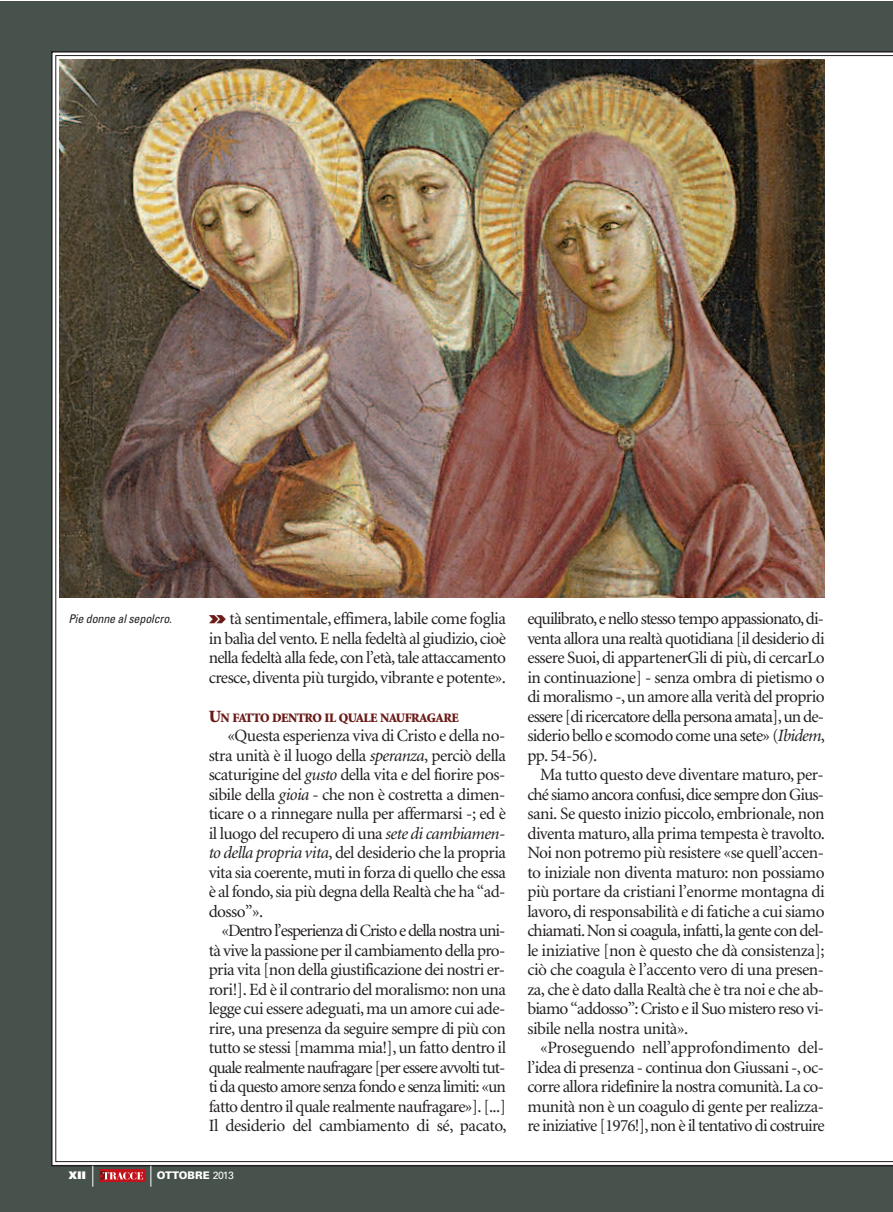
<style>
.page{position:relative;width:893px;height:1212px;background:#fff}
.page>*{position:absolute;margin:0;border:0;box-sizing:border-box;transform-origin:0 0}
.t1{font:17.25px/19.5px "Minion";letter-spacing:-.04em;color:#231f20;text-align:justify}
.t2{font:900 12.9px "Minion";letter-spacing:-.035em;color:#6a1a17}
.t3{font:italic condensed 12px "Univers";letter-spacing:-.01em;color:#231f20}
.t4{font:900 10.5px "Univers";color:#fff}
.t5{font:900 10.5px "Univers";color:#fff}
.s1{font-family:"Univers";font-weight:900;font-stretch:expanded;font-size:18px;color:#6a1a17}
.s2{font-size:17.25px}
.s3{font-style:italic}
.s4{font-weight:400}
</style>
<div class="page">
<div style="left:0;top:1px;width:892px;height:1211px;background:#46524b"></div>
<div style="left:56px;top:55px;width:836px;height:1107px;background:#fff"></div>
<svg style="left:93px;top:1166px;width:1px;height:21px"></svg>
<div style="left:99px;top:1169px;width:46px;height:13px;background:#c4121a"></div>
<svg style="left:100px;top:1171px;width:43px;height:9px"></svg>
<svg style="left:151px;top:1166px;width:1px;height:21px"></svg>
<img style="left:59px;top:59px;width:765px;height:538px">
<p class="t3" style="left:68px;top:611px;width:105px">Pie donne al sepolcro.</p>
<p class="t1" style="left:209px;top:609px;width:299px"><span class="s1">»</span> tà sentimentale, effimera,labile come foglia in balìa del vento.E nella fedeltà al giudizio, cioè nella fedeltà alla fede,con l’età,tale attaccamento cresce,diventa più turgido,vibrante e potente».</p>
<p class="t2" style="left:209px;top:711px;width:252px"><span class="s2">U</span>N FATTO DENTRO IL QUALE NAUFRAGARE</p>
<p class="t1" style="left:209px;top:726px;width:299px;text-indent:19px">«Questa esperienza viva di Cristo e della no&shy;stra unità è il luogo della <span class="s3">speranza</span>, perciò della scaturigine del <span class="s3">gusto</span> della vita e del fiorire pos&shy;sibile della <span class="s3">gioia</span> - che non è costretta a dimen&shy;ticare o a rinnegare nulla per affermarsi -; ed è il luogo del recupero di una <span class="s3">sete di cambiamen&shy;to della propria vita</span>, del desiderio che la propria vita sia coerente,muti in forza di quello che essa è al fondo,sia più degna della Realtà che ha “ad&shy;dosso”».</p>
<p class="t1" style="left:209px;top:921px;width:299px;text-indent:13px">«Dentro l’esperienza di Cristo e della nostra uni&shy;tà vive la passione per il cambiamento della pro&shy;pria vita [non della giustificazione dei nostri er&shy;rori!]. Ed è il contrario del moralismo: non una legge cui essere adeguati,ma un amore cui ade&shy;rire, una presenza da seguire sempre di più con tutto se stessi [mamma mia!],un fatto dentro il quale realmente naufragare [per essere avvolti tut&shy;ti da questo amore senza fondo e senza limiti: «un fatto dentro il quale realmente naufragare»].[...] Il desiderio del cambiamento di sé, pacato,</p>
<p class="t5" style="left:69px;top:1168px;width:19px">XII</p>
<p class="t4" style="left:157px;top:1169px;width:78px">OTTOBRE <span class="s4">2013</span></p>
<p class="t1" style="left:527px;top:609px;width:299px">equilibrato,e nello stesso tempo appassionato,di&shy;venta allora una realtà quotidiana [il desiderio di essere Suoi,di appartenerGli di più,di cercarLo in continuazione] - senza ombra di pietismo o di moralismo -,un amore alla verità del proprio essere [di ricercatore della persona amata],un de&shy;siderio bello e scomodo come una sete» (<span class="s3">Ibidem</span>, pp. 54-56).</p>
<p class="t1" style="left:527px;top:765px;width:299px;text-indent:13px">Ma tutto questo deve diventare maturo,per&shy;ché siamo ancora confusi,dice sempre don Gius&shy;sani. Se questo inizio piccolo, embrionale, non diventa maturo, alla prima tempesta è travolto.<br>Noi non potremo più resistere «se quell’accen&shy;to iniziale non diventa maturo: non possiamo più portare da cristiani l’enorme montagna di lavoro,di responsabilità e di fatiche a cui siamo chiamati.Non si coagula,infatti,la gente con del&shy;le iniziative [non è questo che dà consistenza]; ciò che coagula è l’accento vero di una presen&shy;za, che è dato dalla Realtà che è tra noi e che ab&shy;biamo “addosso”: Cristo e il Suo mistero reso vi&shy;sibile nella nostra unità».</p>
<p class="t1" style="left:527px;top:1038px;width:299px;text-indent:13px">«Proseguendo nell’approfondimento del&shy;l’idea di presenza - continua don Giussani -,oc&shy;corre allora ridefinire la nostra comunità.La co&shy;munità non è un coagulo di gente per realizza&shy;re iniziative [1976!],non è il tentativo di costruire</p>
</div>
